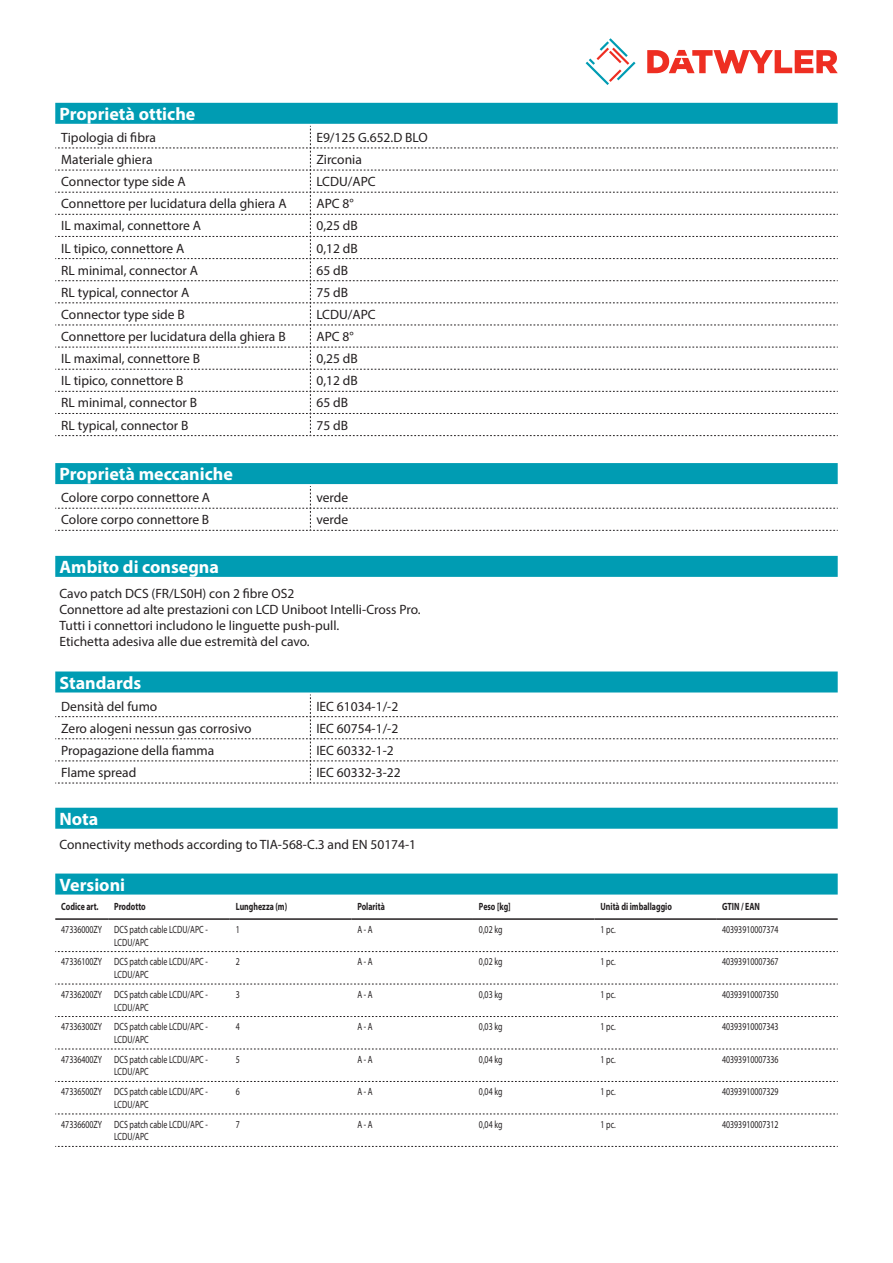
<style>
.page{position:relative;width:893px;height:1263px;background:#fff}
.page>*{position:absolute;margin:0;border:0;box-sizing:border-box;transform-origin:0 0}
.Standard_Head_Proper{font:700 18px "Myriad Pro";color:#fff}
.myriad_light_propert{font:13.5px "Myriad Pro";color:#231f20}
.Standard_text{font:13.5px/16.2px "Myriad Pro";color:#231f20}
.myriadlight{font:10.5px/12.6px "Myriad Pro";color:#231f20;scale:.75 1}
.myriadbold{font:700 10.5px "Myriad Pro";color:#231f20;scale:.75 1}
</style>
<div class="page">
<svg style="left:586px;top:38px;width:49px;height:47px"></svg>
<svg style="left:647px;top:50px;width:191px;height:23px"></svg>
<div style="left:55px;top:671px;width:783px;height:21px;background:#009cb3"></div>
<svg style="left:55px;top:694px;width:783px;height:90px"></svg>
<div style="left:55px;top:808px;width:783px;height:21px;background:#009cb3"></div>
<div style="left:55px;top:873px;width:783px;height:21px;background:#009cb3"></div>
<hr style="left:55px;top:918px;width:53px;height:2px;background:#231f20">
<hr style="left:108px;top:918px;width:122px;height:2px;background:#231f20">
<hr style="left:230px;top:918px;width:121px;height:2px;background:#231f20">
<hr style="left:351px;top:918px;width:122px;height:2px;background:#231f20">
<hr style="left:473px;top:918px;width:121px;height:2px;background:#231f20">
<hr style="left:594px;top:918px;width:122px;height:2px;background:#231f20">
<hr style="left:716px;top:918px;width:122px;height:2px;background:#231f20">
<svg style="left:55px;top:951px;width:783px;height:1px"></svg>
<svg style="left:55px;top:984px;width:783px;height:1px"></svg>
<svg style="left:55px;top:1016px;width:783px;height:1px"></svg>
<svg style="left:55px;top:1049px;width:783px;height:1px"></svg>
<svg style="left:55px;top:1081px;width:783px;height:1px"></svg>
<svg style="left:55px;top:1114px;width:783px;height:1px"></svg>
<svg style="left:55px;top:1146px;width:783px;height:1px"></svg>
<div style="left:55px;top:556px;width:783px;height:21px;background:#009cb3"></div>
<div style="left:55px;top:103px;width:783px;height:21px;background:#009cb3"></div>
<svg style="left:55px;top:126px;width:783px;height:310px"></svg>
<div style="left:55px;top:463px;width:783px;height:21px;background:#009cb3"></div>
<svg style="left:55px;top:486px;width:783px;height:45px"></svg>
<p class="Standard_Head_Proper" style="left:60px;top:102px;width:137px">Proprietà ottiche</p>
<p class="myriad_light_propert" style="left:61px;top:129px;width:96px">Tipologia di fibra</p>
<p class="myriad_light_propert" style="left:316px;top:129px;width:113px">E9/125 G.652.D BLO</p>
<p class="myriad_light_propert" style="left:61px;top:151px;width:93px">Materiale ghiera</p>
<p class="myriad_light_propert" style="left:316px;top:151px;width:47px">Zirconia</p>
<p class="myriad_light_propert" style="left:61px;top:173px;width:126px">Connector type side A</p>
<p class="myriad_light_propert" style="left:316px;top:173px;width:61px">LCDU/APC</p>
<p class="myriad_light_propert" style="left:61px;top:195px;width:227px">Connettore per lucidatura della ghiera A</p>
<p class="myriad_light_propert" style="left:316px;top:195px;width:39px">APC 8°</p>
<p class="myriad_light_propert" style="left:61px;top:218px;width:141px">IL maximal, connettore A</p>
<p class="myriad_light_propert" style="left:316px;top:218px;width:43px">0,25 dB</p>
<p class="myriad_light_propert" style="left:61px;top:240px;width:125px">IL tipico, connettore A</p>
<p class="myriad_light_propert" style="left:316px;top:240px;width:43px">0,12 dB</p>
<p class="myriad_light_propert" style="left:61px;top:262px;width:138px">RL minimal, connector A</p>
<p class="myriad_light_propert" style="left:316px;top:262px;width:33px">65 dB</p>
<p class="myriad_light_propert" style="left:61px;top:284px;width:130px">RL typical, connector A</p>
<p class="myriad_light_propert" style="left:316px;top:284px;width:33px">75 dB</p>
<p class="myriad_light_propert" style="left:61px;top:306px;width:125px">Connector type side B</p>
<p class="myriad_light_propert" style="left:316px;top:306px;width:61px">LCDU/APC</p>
<p class="myriad_light_propert" style="left:61px;top:328px;width:226px">Connettore per lucidatura della ghiera B</p>
<p class="myriad_light_propert" style="left:316px;top:328px;width:39px">APC 8°</p>
<p class="myriad_light_propert" style="left:61px;top:350px;width:140px">IL maximal, connettore B</p>
<p class="myriad_light_propert" style="left:316px;top:350px;width:43px">0,25 dB</p>
<p class="myriad_light_propert" style="left:61px;top:372px;width:124px">IL tipico, connettore B</p>
<p class="myriad_light_propert" style="left:316px;top:372px;width:43px">0,12 dB</p>
<p class="myriad_light_propert" style="left:61px;top:395px;width:137px">RL minimal, connector B</p>
<p class="myriad_light_propert" style="left:316px;top:395px;width:33px">65 dB</p>
<p class="myriad_light_propert" style="left:61px;top:417px;width:129px">RL typical, connector B</p>
<p class="myriad_light_propert" style="left:316px;top:417px;width:33px">75 dB</p>
<p class="Standard_Head_Proper" style="left:60px;top:462px;width:175px">Proprietà meccaniche</p>
<p class="myriad_light_propert" style="left:61px;top:489px;width:150px">Colore corpo connettore A</p>
<p class="myriad_light_propert" style="left:316px;top:489px;width:33px">verde</p>
<p class="myriad_light_propert" style="left:61px;top:511px;width:150px">Colore corpo connettore B</p>
<p class="myriad_light_propert" style="left:316px;top:511px;width:33px">verde</p>
<p class="Standard_Head_Proper" style="left:60px;top:555px;width:161px">Ambito di consegna</p>
<p class="Standard_text" style="left:60px;top:585px;width:363px">Cavo patch DCS (FR/LS0H) con 2 fibre OS2<br>Connettore ad alte prestazioni con LCD Uniboot Intelli-Cross Pro.<br>Tutti i connettori includono le linguette push-pull.<br>Etichetta adesiva alle due estremità del cavo.</p>
<p class="Standard_Head_Proper" style="left:60px;top:671px;width:83px">Standards</p>
<p class="myriad_light_propert" style="left:61px;top:698px;width:98px">Densità del fumo</p>
<p class="myriad_light_propert" style="left:316px;top:698px;width:83px">IEC 61034-1/-2</p>
<p class="myriad_light_propert" style="left:61px;top:720px;width:192px">Zero alogeni nessun gas corrosivo</p>
<p class="myriad_light_propert" style="left:316px;top:720px;width:83px">IEC 60754-1/-2</p>
<p class="myriad_light_propert" style="left:61px;top:742px;width:155px">Propagazione della fiamma</p>
<p class="myriad_light_propert" style="left:316px;top:742px;width:79px">IEC 60332-1-2</p>
<p class="myriad_light_propert" style="left:61px;top:764px;width:77px">Flame spread</p>
<p class="myriad_light_propert" style="left:316px;top:764px;width:86px">IEC 60332-3-22</p>
<p class="Standard_Head_Proper" style="left:60px;top:807px;width:40px">Nota</p>
<p class="Standard_text" style="left:60px;top:836px;width:358px">Connectivity methods according to TIA-568-C.3 and EN 50174-1</p>
<p class="Standard_Head_Proper" style="left:60px;top:873px;width:67px">Versioni</p>
<p class="myriadbold" style="left:61px;top:900px;width:51px">Codice art.</p>
<p class="myriadbold" style="left:114px;top:900px;width:44px">Prodotto</p>
<p class="myriadbold" style="left:236px;top:900px;width:70px">Lunghezza (m)</p>
<p class="myriadbold" style="left:357px;top:900px;width:38px">Polarità</p>
<p class="myriadbold" style="left:479px;top:900px;width:44px">Peso [kg]</p>
<p class="myriadbold" style="left:600px;top:900px;width:97px">Unità di imballaggio</p>
<p class="myriadbold" style="left:722px;top:900px;width:52px">GTIN / EAN</p>
<p class="myriadlight" style="left:61px;top:923px;width:56px">47336000ZY</p>
<p class="myriadlight" style="left:114px;top:923px;width:126px">DCS patch cable LCDU/APC -<br>LCDU/APC</p>
<p class="myriadlight" style="left:236px;top:923px;width:7px">1</p>
<p class="myriadlight" style="left:357px;top:923px;width:22px">A - A</p>
<p class="myriadlight" style="left:479px;top:923px;width:33px">0,02 kg</p>
<p class="myriadlight" style="left:600px;top:923px;width:22px">1 pc.</p>
<p class="myriadlight" style="left:722px;top:923px;width:77px">40393910007374</p>
<p class="myriadlight" style="left:61px;top:955px;width:56px">47336100ZY</p>
<p class="myriadlight" style="left:114px;top:955px;width:126px">DCS patch cable LCDU/APC -<br>LCDU/APC</p>
<p class="myriadlight" style="left:236px;top:955px;width:7px">2</p>
<p class="myriadlight" style="left:357px;top:955px;width:22px">A - A</p>
<p class="myriadlight" style="left:479px;top:955px;width:33px">0,02 kg</p>
<p class="myriadlight" style="left:600px;top:955px;width:22px">1 pc.</p>
<p class="myriadlight" style="left:722px;top:955px;width:77px">40393910007367</p>
<p class="myriadlight" style="left:61px;top:988px;width:56px">47336200ZY</p>
<p class="myriadlight" style="left:114px;top:988px;width:126px">DCS patch cable LCDU/APC -<br>LCDU/APC</p>
<p class="myriadlight" style="left:236px;top:988px;width:7px">3</p>
<p class="myriadlight" style="left:357px;top:988px;width:22px">A - A</p>
<p class="myriadlight" style="left:479px;top:988px;width:33px">0,03 kg</p>
<p class="myriadlight" style="left:600px;top:988px;width:22px">1 pc.</p>
<p class="myriadlight" style="left:722px;top:988px;width:77px">40393910007350</p>
<p class="myriadlight" style="left:61px;top:1020px;width:56px">47336300ZY</p>
<p class="myriadlight" style="left:114px;top:1020px;width:126px">DCS patch cable LCDU/APC -<br>LCDU/APC</p>
<p class="myriadlight" style="left:236px;top:1020px;width:7px">4</p>
<p class="myriadlight" style="left:357px;top:1020px;width:22px">A - A</p>
<p class="myriadlight" style="left:479px;top:1020px;width:33px">0,03 kg</p>
<p class="myriadlight" style="left:600px;top:1020px;width:22px">1 pc.</p>
<p class="myriadlight" style="left:722px;top:1020px;width:77px">40393910007343</p>
<p class="myriadlight" style="left:61px;top:1053px;width:56px">47336400ZY</p>
<p class="myriadlight" style="left:114px;top:1053px;width:126px">DCS patch cable LCDU/APC -<br>LCDU/APC</p>
<p class="myriadlight" style="left:236px;top:1053px;width:7px">5</p>
<p class="myriadlight" style="left:357px;top:1053px;width:22px">A - A</p>
<p class="myriadlight" style="left:479px;top:1053px;width:33px">0,04 kg</p>
<p class="myriadlight" style="left:600px;top:1053px;width:22px">1 pc.</p>
<p class="myriadlight" style="left:722px;top:1053px;width:77px">40393910007336</p>
<p class="myriadlight" style="left:61px;top:1085px;width:56px">47336500ZY</p>
<p class="myriadlight" style="left:114px;top:1085px;width:126px">DCS patch cable LCDU/APC -<br>LCDU/APC</p>
<p class="myriadlight" style="left:236px;top:1085px;width:7px">6</p>
<p class="myriadlight" style="left:357px;top:1085px;width:22px">A - A</p>
<p class="myriadlight" style="left:479px;top:1085px;width:33px">0,04 kg</p>
<p class="myriadlight" style="left:600px;top:1085px;width:22px">1 pc.</p>
<p class="myriadlight" style="left:722px;top:1085px;width:77px">40393910007329</p>
<p class="myriadlight" style="left:61px;top:1118px;width:56px">47336600ZY</p>
<p class="myriadlight" style="left:114px;top:1118px;width:126px">DCS patch cable LCDU/APC -<br>LCDU/APC</p>
<p class="myriadlight" style="left:236px;top:1118px;width:7px">7</p>
<p class="myriadlight" style="left:357px;top:1118px;width:22px">A - A</p>
<p class="myriadlight" style="left:479px;top:1118px;width:33px">0,04 kg</p>
<p class="myriadlight" style="left:600px;top:1118px;width:22px">1 pc.</p>
<p class="myriadlight" style="left:722px;top:1118px;width:77px">40393910007312</p>
</div>
